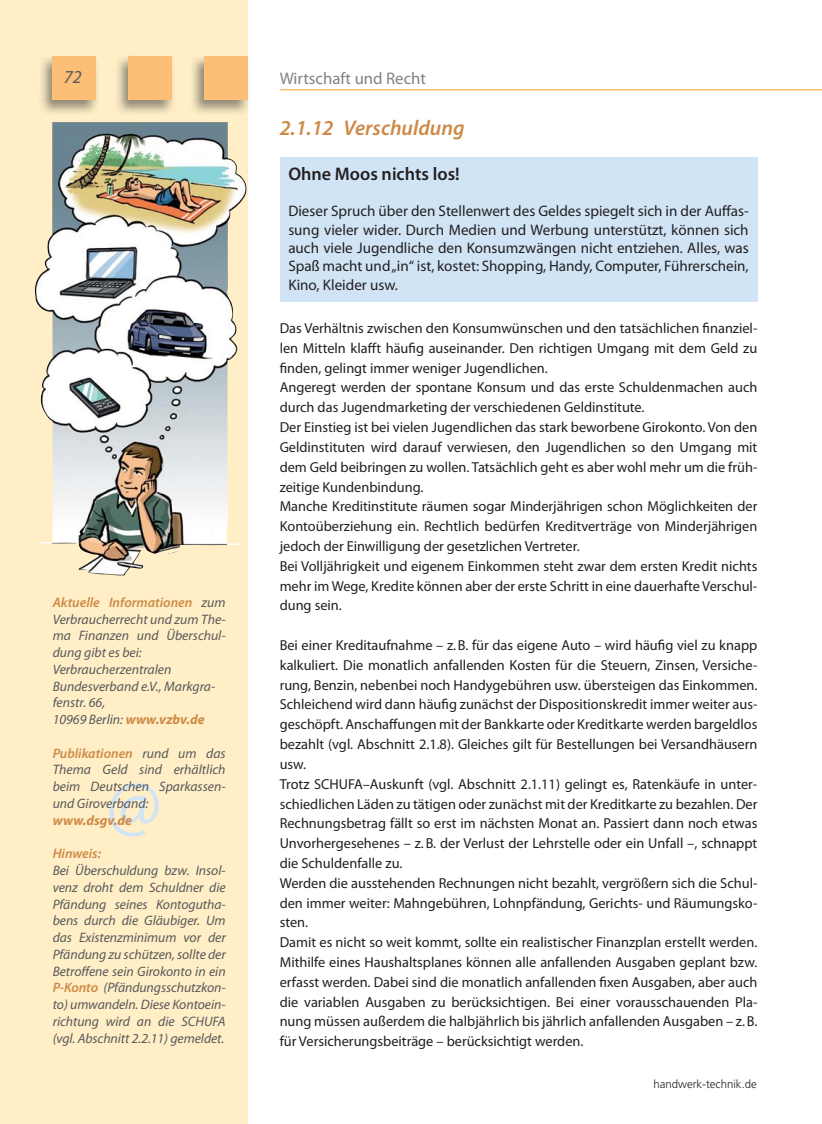
<style>
.page{position:relative;width:822px;height:1124px;background:#fff}
.page>*{position:absolute;margin:0;border:0;box-sizing:border-box;transform-origin:0 0}
.t1{font:76.2px "Myriad Pro";color:#d1e4f6}
.t2{font:italic 600 21.3px "Myriad Pro";color:#cd8a46}
.t3{font:600 18.3px "Myriad Pro";color:#231f20}
.t4{font:italic 18.3px "Myriad Pro";color:#58595b}
.t5{font:16.8px "Myriad Pro";color:#808285}
.t6{font:15.3px/18.3px "Myriad Pro";color:#231f20;text-align:justify}
.t7{font:14.55px/19.8px "Myriad Pro";color:#231f20}
.t8{font:italic 13.65px/16.8px "Myriad Pro";color:#58595b;text-align:justify}
.t9{font:italic 700 13.65px "Myriad Pro";color:#cd8a46}
.t10{font:italic 600 13.65px "Myriad Pro";color:#cd8a46}
.t11{font:300 11.4px "Frutiger LT Std";color:#231f20}
.s1{font-weight:600;color:#cd8a46}
.s2{font-weight:700;color:#cd8a46}
</style>
<div class="page">
<div style="left:0;top:0;width:247px;height:1124px;background:#ffeec6"></div>
<img style="left:192px;top:55px;width:56px;height:60px">
<div style="left:204px;top:56px;width:43px;height:43px;background:#fdbf75"></div>
<img style="left:117px;top:56px;width:56px;height:57px">
<div style="left:128px;top:56px;width:43px;height:43px;background:#fdbf75"></div>
<img style="left:41px;top:56px;width:56px;height:57px">
<div style="left:53px;top:56px;width:43px;height:43px;background:#fdbf75"></div>
<hr style="left:280px;top:89px;width:541px;height:2px;background:#fdbf75">
<div style="left:280px;top:157px;width:477px;height:145px;background:#d1e4f6"></div>
<img style="left:34px;top:122px;width:213px;height:453px">
<p class="t4" style="left:64px;top:70px;width:19px">72</p>
<p class="t5" style="left:280px;top:72px;width:148px">Wirtschaft und Recht</p>
<h2 class="t2" style="left:280px;top:120px;width:186px">2.1.12 Verschuldung</h2>
<p class="t8" style="left:53px;top:594px;width:174px;text-align:left"><span class="s1">Aktuelle Informationen</span> zum<br>Verbraucherrecht und zum The&shy;ma Finanzen und Überschul&shy;dung gibt es bei:<br>Verbraucherzentralen<br>Bundesver band e.V., Markgra&shy;fenstr. 66,<br>10969 Berlin: <span class="s2">www.vzbv.de</span></p>
<p class="t8" style="left:53px;top:745px;width:174px"><span class="s1">Publikationen</span> rund um das Thema Geld sind erhältlich beim Deut schen Sparkassen&shy;und Giro ver band:</p>
<p class="t9" style="left:53px;top:815px;width:81px">www.dsgv.de</p>
<p class="t10" style="left:53px;top:848px;width:50px">Hinweis:</p>
<p class="t8" style="left:53px;top:863px;width:174px">Bei Überschuldung bzw. Insol&shy;venz droht dem Schuldner die Pfändung seines Kontogutha&shy;bens durch die Gläubiger. Um das Existenzminimum vor der Pfändung zu schützen, sollte der Betroffene sein Girokonto in ein <span class="s1">P-Konto</span> (Pfändungsschutzkon&shy;to) umwandeln. Diese Kontoein&shy;richtung wird an die SCHUFA (vgl. Abschnitt 2.2.11) gemeldet.</p>
<h1 class="t1" style="left:106px;top:774px;width:57px">@</h1>
<p class="t3" style="left:288px;top:167px;width:173px">Ohne Moos nichts los!</p>
<p class="t6" style="left:288px;top:203px;width:462px">Dieser Spruch über den Stellenwert des Geldes spiegelt sich in der Auffas&shy;sung vieler wider. Durch Medien und Werbung unterstützt, können sich auch viele Jugendliche den Konsumzwängen nicht entziehen. Alles, was Spaß macht und „in“ ist, kostet: Shopping, Handy, Computer, Führerschein, Kino, Kleider usw.</p>
<p class="t7" style="left:280px;top:319px;width:479px">Das Verhältnis zwischen den Konsumwünschen und den tatsächlichen finanziel&shy;len Mitteln klafft häufig auseinander. Den richtigen Umgang mit dem Geld zu finden, gelingt immer weniger Jugendlichen.<br>Angeregt werden der spontane Konsum und das erste Schulden machen auch durch das Jugendmarketing der verschiedenen Geldinsti tute.<br>Der Einstieg ist bei vielen Jugendlichen das stark beworbene Girokonto. Von den Geldinstituten wird darauf verwiesen, den Jugendlichen so den Umgang mit dem Geld beibringen zu wollen. Tatsächlich geht es aber wohl mehr um die früh&shy;zeitige Kundenbindung.<br>Manche Kreditinstitute räumen sogar Minderjährigen schon Möglichkeiten der Kontoüberziehung ein. Rechtlich bedürfen Kreditverträge von Minderjährigen jedoch der Einwilligung der gesetzlichen Vertreter.<br>Bei Volljährigkeit und eigenem Einkommen steht zwar dem ersten Kredit nichts mehr im Wege, Kredite können aber der erste Schritt in eine dauerhafte Verschul&shy;dung sein.</p>
<p class="t7" style="left:280px;top:636px;width:479px">Bei einer Kreditaufnahme – z. B. für das eigene Auto – wird häufig viel zu knapp kalkuliert. Die monatlich anfallenden Kosten für die Steuern, Zinsen, Versiche&shy;rung, Benzin, nebenbei noch Handygebühren usw. übersteigen das Einkommen.<br>Schleichend wird dann häufig zunächst der Dispositionskredit immer weiter aus&shy;geschöpft. Anschaffungen mit der Bankkarte oder Kreditkarte werden bargeldlos bezahlt (vgl. Abschnitt 2.1.8). Gleiches gilt für Bestellungen bei Versandhäusern usw.<br>Trotz SCHUFA–Auskunft (vgl. Abschnitt 2.1.11) gelingt es, Ratenkäufe in unter&shy;schiedlichen Läden zu tätigen oder zunächst mit der Kreditkarte zu bezahlen. Der Rechnungsbetrag fällt so erst im nächsten Monat an. Passiert dann noch etwas Unvorhergesehenes – z. B. der Verlust der Lehrstelle oder ein Unfall –, schnappt die Schuldenfalle zu.<br>Werden die ausstehenden Rechnungen nicht bezahlt, vergrößern sich die Schul&shy;den immer weiter: Mahngebühren, Lohnpfändung, Gerichts- und Räumungsko&shy;sten.<br>Damit es nicht so weit kommt, sollte ein realistischer Finanzplan erstellt werden.<br>Mithilfe eines Haushaltsplanes können alle anfallenden Ausgaben geplant bzw. erfasst werden. Dabei sind die monatlich anfallenden fixen Ausgaben, aber auch die variablen Ausgaben zu berücksichtigen. Bei einer vorausschauenden Pla&shy;nung müssen außerdem die halbjährlich bis jährlich anfallenden Ausgaben – z. B. für Versicherungsbeiträge – berücksichtigt werden.</p>
<p class="t11" style="left:653px;top:1077px;width:105px">handwerk-technik.de</p>
</div>
